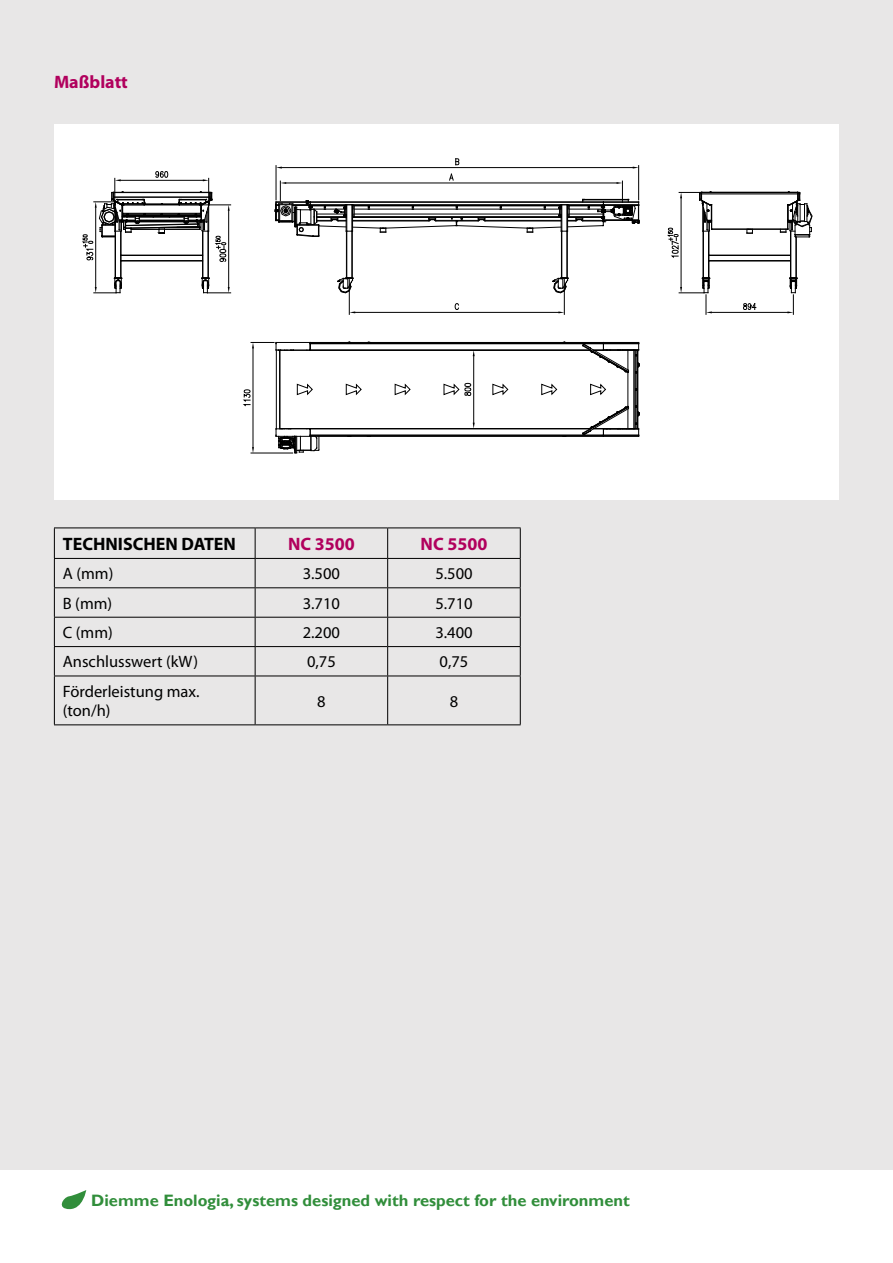
<style>
.page{position:relative;width:893px;height:1263px;background:#fff}
.page>*{position:absolute;margin:0;border:0;box-sizing:border-box;transform-origin:0 0}
.t1{font:700 18px "Myriad Pro";color:#b1005d}
.t2{font:700 18px "Myriad Pro";color:#000}
.t3{font:16.5px/19.5px "Myriad Pro";color:#000}
.t4{font:700 16.5px "Gill Sans";color:#318e3b}
</style>
<div class="page">
<div style="left:0;top:0;width:893px;height:1169px;background:#e8e7e7"></div>
<svg style="left:61px;top:1190px;width:25px;height:19px"></svg>
<div style="left:54px;top:124px;width:784px;height:376px;background:#fff"></div>
<svg style="left:492px;top:384px;width:16px;height:11px"></svg>
<svg style="left:541px;top:384px;width:16px;height:11px"></svg>
<svg style="left:394px;top:384px;width:17px;height:11px"></svg>
<svg style="left:345px;top:384px;width:17px;height:11px"></svg>
<svg style="left:590px;top:384px;width:16px;height:11px"></svg>
<svg style="left:297px;top:384px;width:16px;height:11px"></svg>
<hr style="left:310px;top:435px;width:293px;height:1px;background:#000">
<hr style="left:310px;top:343px;width:293px;height:1px;background:#000">
<hr style="left:310px;top:436px;width:293px;height:1px;background:#000">
<hr style="left:310px;top:342px;width:293px;height:1px;background:#000">
<hr style="left:286px;top:350px;width:304px;height:1px;background:#000">
<hr style="left:286px;top:428px;width:304px;height:1px;background:#000">
<hr style="left:347px;top:231px;width:1px;height:47px;background:#000">
<hr style="left:352px;top:231px;width:1px;height:47px;background:#000">
<hr style="left:346px;top:231px;width:1px;height:47px;background:#000">
<svg style="left:338px;top:277px;width:16px;height:17px"></svg>
<hr style="left:635px;top:350px;width:1px;height:78px;background:#000">
<hr style="left:637px;top:351px;width:1px;height:77px;background:#000">
<hr style="left:633px;top:350px;width:1px;height:78px;background:#000">
<hr style="left:701px;top:193px;width:97px;height:1px;background:#000">
<hr style="left:701px;top:194px;width:97px;height:1px;background:#000">
<hr style="left:701px;top:192px;width:97px;height:1px;background:#000">
<hr style="left:562px;top:231px;width:1px;height:47px;background:#000">
<hr style="left:567px;top:231px;width:1px;height:47px;background:#000">
<hr style="left:561px;top:231px;width:1px;height:47px;background:#000">
<hr style="left:628px;top:372px;width:1px;height:34px;background:#000">
<hr style="left:638px;top:367px;width:1px;height:45px;background:#000">
<svg style="left:582px;top:405px;width:58px;height:32px"></svg>
<svg style="left:582px;top:342px;width:58px;height:32px"></svg>
<svg style="left:553px;top:277px;width:16px;height:17px"></svg>
<hr style="left:709px;top:260px;width:81px;height:1px;background:#000">
<hr style="left:709px;top:255px;width:81px;height:1px;background:#000">
<hr style="left:709px;top:261px;width:81px;height:1px;background:#000">
<hr style="left:712px;top:229px;width:76px;height:1px;background:#000">
<svg style="left:746px;top:228px;width:7px;height:6px"></svg>
<hr style="left:251px;top:453px;width:42px;height:1px;background:#000">
<hr style="left:253px;top:348px;width:1px;height:99px;background:#000">
<svg style="left:252px;top:447px;width:2px;height:6px"></svg>
<svg style="left:243px;top:389px;width:8px;height:17px"></svg>
<svg style="left:82px;top:171px;width:149px;height:123px"></svg>
<hr style="left:712px;top:312px;width:75px;height:1px;background:#000">
<svg style="left:780px;top:192px;width:33px;height:122px"></svg>
<svg style="left:743px;top:303px;width:14px;height:7px"></svg>
<svg style="left:668px;top:192px;width:44px;height:122px"></svg>
<hr style="left:349px;top:280px;width:1px;height:34px;background:#000">
<hr style="left:564px;top:280px;width:1px;height:34px;background:#000">
<hr style="left:355px;top:312px;width:203px;height:1px;background:#000">
<svg style="left:454px;top:303px;width:5px;height:7px"></svg>
<svg style="left:274px;top:158px;width:366px;height:79px"></svg>
<hr style="left:473px;top:356px;width:1px;height:67px;background:#000">
<svg style="left:443px;top:383px;width:28px;height:13px"></svg>
<hr style="left:276px;top:342px;width:34px;height:1px;background:#000">
<svg style="left:307px;top:343px;width:4px;height:8px"></svg>
<hr style="left:279px;top:350px;width:1px;height:79px;background:#000">
<hr style="left:276px;top:350px;width:1px;height:79px;background:#000">
<svg style="left:251px;top:342px;width:43px;height:9px"></svg>
<hr style="left:280px;top:350px;width:1px;height:78px;background:#000">
<svg style="left:276px;top:428px;width:44px;height:25px"></svg>
<hr style="left:54px;top:527px;width:201px;height:1px;background:#000">
<hr style="left:54px;top:528px;width:1px;height:30px;background:#000">
<hr style="left:255px;top:527px;width:133px;height:1px;background:#000">
<hr style="left:255px;top:528px;width:1px;height:30px;background:#000">
<hr style="left:388px;top:527px;width:133px;height:1px;background:#000">
<hr style="left:387px;top:528px;width:1px;height:30px;background:#000">
<hr style="left:520px;top:528px;width:1px;height:30px;background:#000">
<hr style="left:54px;top:558px;width:201px;height:1px;background:#000">
<hr style="left:255px;top:558px;width:133px;height:1px;background:#000">
<hr style="left:388px;top:558px;width:133px;height:1px;background:#000">
<hr style="left:54px;top:587px;width:201px;height:1px;background:#000">
<hr style="left:255px;top:587px;width:133px;height:1px;background:#000">
<hr style="left:388px;top:587px;width:133px;height:1px;background:#000">
<hr style="left:54px;top:617px;width:201px;height:1px;background:#000">
<hr style="left:255px;top:617px;width:133px;height:1px;background:#000">
<hr style="left:388px;top:617px;width:133px;height:1px;background:#000">
<hr style="left:54px;top:646px;width:201px;height:1px;background:#000">
<svg style="left:54px;top:559px;width:1px;height:117px"></svg>
<hr style="left:255px;top:646px;width:133px;height:1px;background:#000">
<svg style="left:255px;top:559px;width:1px;height:117px"></svg>
<hr style="left:388px;top:646px;width:133px;height:1px;background:#000">
<svg style="left:387px;top:559px;width:1px;height:117px"></svg>
<svg style="left:520px;top:559px;width:1px;height:117px"></svg>
<hr style="left:54px;top:676px;width:201px;height:1px;background:#000">
<hr style="left:54px;top:676px;width:1px;height:48px;background:#000">
<hr style="left:255px;top:676px;width:133px;height:1px;background:#000">
<hr style="left:255px;top:676px;width:1px;height:48px;background:#000">
<hr style="left:388px;top:676px;width:133px;height:1px;background:#000">
<hr style="left:387px;top:676px;width:1px;height:48px;background:#000">
<hr style="left:520px;top:676px;width:1px;height:48px;background:#000">
<hr style="left:54px;top:724px;width:201px;height:1px;background:#000">
<hr style="left:255px;top:724px;width:133px;height:1px;background:#000">
<hr style="left:388px;top:724px;width:133px;height:1px;background:#000">
<p class="t1" style="left:54px;top:70px;width:75px">Maßblatt</p>
<p class="t2" style="left:63px;top:532px;width:175px">TECHNISCHEN DATEN</p>
<p class="t1" style="left:288px;top:532px;width:68px">NC 3500</p>
<p class="t1" style="left:421px;top:532px;width:68px">NC 5500</p>
<p class="t3" style="left:63px;top:564px;width:52px">A (mm)</p>
<p class="t3" style="left:303px;top:564px;width:39px">3.500</p>
<p class="t3" style="left:435px;top:564px;width:39px">5.500</p>
<p class="t3" style="left:63px;top:593px;width:51px">B (mm)</p>
<p class="t3" style="left:303px;top:593px;width:39px">3.710</p>
<p class="t3" style="left:435px;top:593px;width:39px">5.710</p>
<p class="t3" style="left:63px;top:622px;width:51px">C (mm)</p>
<p class="t3" style="left:303px;top:622px;width:39px">2.200</p>
<p class="t3" style="left:435px;top:622px;width:39px">3.400</p>
<p class="t3" style="left:63px;top:652px;width:137px">Anschlusswert (kW)</p>
<p class="t3" style="left:307px;top:652px;width:30px">0,75</p>
<p class="t3" style="left:440px;top:652px;width:30px">0,75</p>
<p class="t3" style="left:63px;top:681px;width:138px">Förderleistung max. (ton/h)</p>
<p class="t3" style="left:317px;top:691px;width:10px">8</p>
<p class="t3" style="left:450px;top:691px;width:10px">8</p>
<p class="t4" style="left:91px;top:1190px;width:540px">Diemme Enologia, systems designed with respect for the environment</p>
</div>
